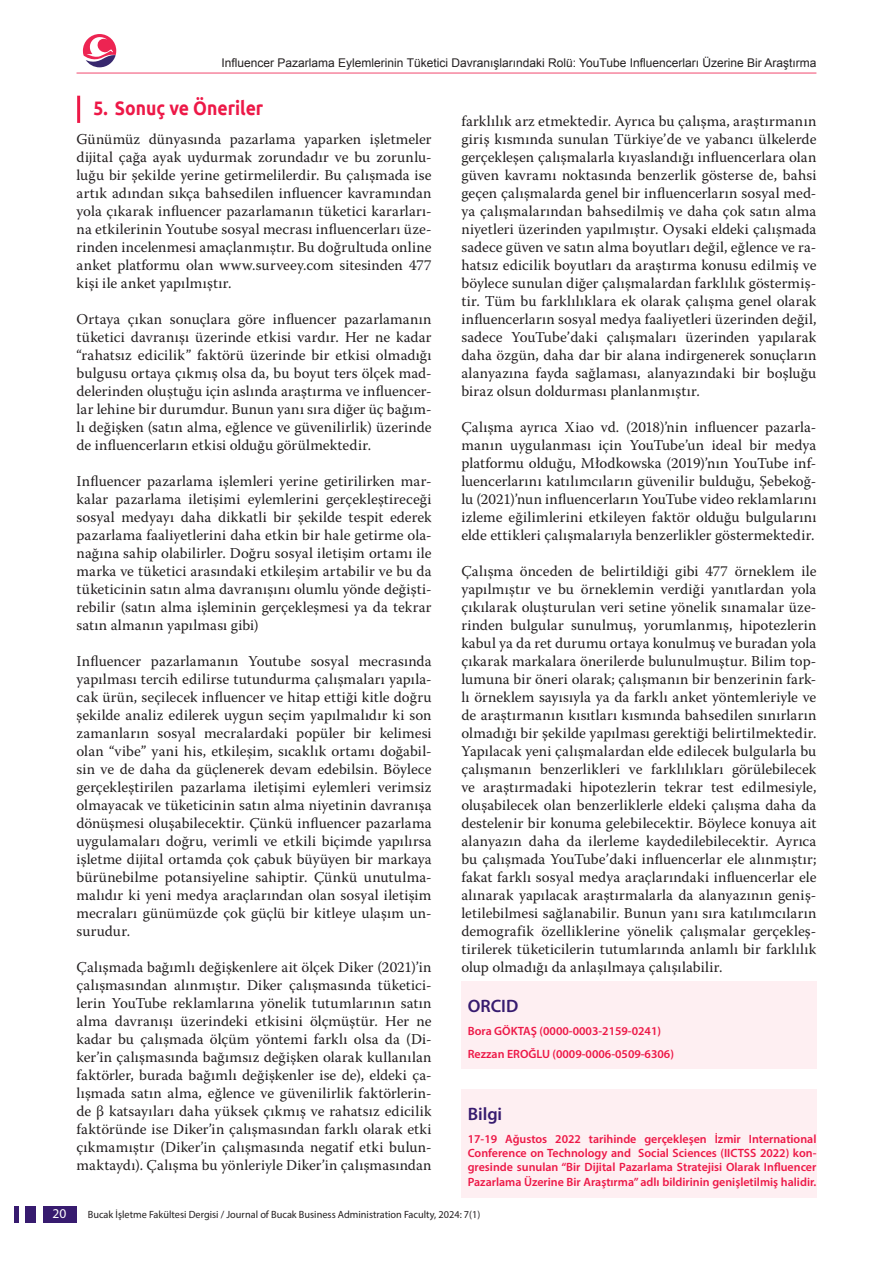
<style>
.page{position:relative;width:893px;height:1263px;background:#fff}
.page>*{position:absolute;margin:0;border:0;box-sizing:border-box;transform-origin:0 0}
.t1{font:700 19.5px "Ubuntu";color:#ed1847;scale:.9 1}
.ResimYazTS{font:600 18px "Myriad Pro";color:#371b6f}
.Metin{font:15px/18px "Warnock Pro";letter-spacing:.01em;color:#231f20;text-align:justify}
.t2{font:13.5px "Myriad Pro";color:#fff}
.ResimYazTS-2{font:600 12px/14.4px "Myriad Pro";color:#ed1847;text-align:justify}
.t3{font:12px "Arial";color:#231f20}
.t4{font:10.5px "Myriad Pro";color:#231f20}
</style>
<div class="page">
<hr style="left:77px;top:96px;width:3px;height:27px;background:#ed1847">
<div style="left:461px;top:981px;width:355px;height:44px;background:#feeff2"></div>
<div style="left:461px;top:1012px;width:355px;height:34px;background:#feeff2"></div>
<div style="left:461px;top:1035px;width:355px;height:34px;background:#feeff2"></div>
<div style="left:461px;top:1089px;width:355px;height:44px;background:#feeff2"></div>
<div style="left:461px;top:1120px;width:355px;height:77px;background:#feeff2"></div>
<hr style="left:77px;top:72px;width:739px;height:2px;background:#f35d7e">
<div style="left:43px;top:1206px;width:34px;height:17px;background:#371b6f"></div>
<div style="left:25px;top:1206px;width:10px;height:17px;background:#371b6f"></div>
<hr style="left:14px;top:1206px;width:4px;height:17px;background:#371b6f">
<svg style="left:83px;top:34px;width:33px;height:33px"></svg>
<p class="t3" style="left:221px;top:55px;width:596px">Influencer Pazarlama Eylemlerinin Tüketici Davranışlarındaki Rolü: YouTube Influencerları Üzerine Bir Araştırma</p>
<p class="t1" style="left:94px;top:96px;width:190px">5. Sonuç ve Öneriler</p>
<p class="Metin" style="left:77px;top:130px;width:357px">Günümüz dünyasında pazarlama yaparken işletmeler dijital çağa ayak uydurmak zorundadır ve bu zorunlu&shy;luğu bir şekilde yerine getirmelilerdir. Bu çalışmada ise artık adından sıkça bahsedilen influencer kavramından yola çıkarak influencer pazarlamanın tüketici kararları&shy;na etkilerinin Youtube sosyal mecrası influencerları üze&shy;rinden incelenmesi amaçlanmıştır. Bu doğrultuda online anket platformu olan www.surveey.com sitesinden 477 kişi ile anket yapılmıştır.</p>
<p class="Metin" style="left:77px;top:310px;width:357px">Ortaya çıkan sonuçlara göre influencer pazarlamanın tüketici davranışı üzerinde etkisi vardır. Her ne kadar “rahatsız edicilik” faktörü üzerinde bir etkisi olmadığı bulgusu ortaya çıkmış olsa da, bu boyut ters ölçek mad&shy;delerinden oluştuğu için aslında araştırma ve influencer&shy;lar lehine bir durumdur. Bunun yanı sıra diğer üç bağım&shy;lı değişken (satın alma, eğlence ve güvenilirlik) üzerinde de influencerların etkisi olduğu görülmektedir.</p>
<p class="Metin" style="left:77px;top:472px;width:357px">Influencer pazarlama işlemleri yerine getirilirken mar&shy;kalar pazarlama iletişimi eylemlerini gerçekleştireceği sosyal medyayı daha dikkatli bir şekilde tespit ederek pazarlama faaliyetlerini daha etkin bir hale getirme ola&shy;nağına sahip olabilirler. Doğru sosyal iletişim ortamı ile marka ve tüketici arasındaki etkileşim artabilir ve bu da tüketicinin satın alma davranışını olumlu yönde değişti&shy;rebilir (satın alma işleminin gerçekleşmesi ya da tekrar satın almanın yapılması gibi)</p>
<p class="Metin" style="left:77px;top:652px;width:357px">Influencer pazarlamanın Youtube sosyal mecrasında yapılması tercih edilirse tutundurma çalışmaları yapıla&shy;cak ürün, seçilecek influencer ve hitap ettiği kitle doğru şekilde analiz edilerek uygun seçim yapılmalıdır ki son zamanların sosyal mecralardaki popüler bir kelimesi olan “vibe” yani his, etkileşim, sıcaklık ortamı doğabil&shy;sin ve de daha da güçlenerek devam edebilsin. Böylece gerçekleştirilen pazarlama iletişimi eylemleri verimsiz olmayacak ve tüketicinin satın alma niyetinin davranışa dönüşmesi oluşabilecektir. Çünkü influencer pazarlama uygulamaları doğru, verimli ve etkili biçimde yapılırsa işletme dijital ortamda çok çabuk büyüyen bir markaya bürünebilme potansiyeline sahiptir. Çünkü unutulma&shy;malıdır ki yeni medya araçlarından olan sosyal iletişim mecraları günümüzde çok güçlü bir kitleye ulaşım un&shy;surudur.</p>
<p class="Metin" style="left:77px;top:958px;width:357px">Çalışmada bağımlı değişkenlere ait ölçek Diker (2021)’in çalışmasından alınmıştır. Diker çalışmasında tüketici&shy;lerin YouTube reklamlarına yönelik tutumlarının satın alma davranışı üzerindeki etkisini ölçmüştür. Her ne kadar bu çalışmada ölçüm yöntemi farklı olsa da (Di&shy;ker’in çalışmasında bağımsız değişken olarak kullanılan faktörler, burada bağımlı değişkenler ise de), eldeki ça&shy;lışmada satın alma, eğlence ve güvenilirlik faktörlerin&shy;de β katsayıları daha yüksek çıkmış ve rahatsız edicilik faktöründe ise Diker’in çalışmasından farklı olarak etki çıkmamıştır (Diker’in çalışmasında negatif etki bulun&shy;maktaydı). Çalışma bu yönleriyle Diker’in çalışmasından</p>
<p class="Metin" style="left:461px;top:112px;width:357px">farklılık arz etmektedir. Ayrıca bu çalışma, araştırmanın giriş kısmında sunulan Türkiye’de ve yabancı ülkelerde gerçekleşen çalışmalarla kıyaslandığı influencerlara olan güven kavramı noktasında benzerlik gösterse de, bahsi geçen çalışmalarda genel bir influencerların sosyal med&shy;ya çalışmalarından bahsedilmiş ve daha çok satın alma niyetleri üzerinden yapılmıştır. Oysaki eldeki çalışmada sadece güven ve satın alma boyutları değil, eğlence ve ra&shy;hatsız edicilik boyutları da araştırma konusu edilmiş ve böylece sunulan diğer çalışmalardan farklılık göstermiş&shy;tir. Tüm bu farklılıklara ek olarak çalışma genel olarak influencerların sosyal medya faaliyetleri üzerinden değil, sadece YouTube’daki çalışmaları üzerinden yapılarak daha özgün, daha dar bir alana indirgenerek sonuçların alanyazına fayda sağlaması, alanyazındaki bir boşluğu biraz olsun doldurması planlanmıştır.</p>
<p class="Metin" style="left:461px;top:418px;width:357px">Çalışma ayrıca Xiao vd. (2018)’nin influencer pazarla&shy;manın uygulanması için YouTube’un ideal bir medya platformu olduğu, Młodkowska (2019)’nın YouTube inf&shy;luencerlarını katılımcıların güvenilir bulduğu, Şebekoğ&shy;lu (2021)’nun influencerların YouTube video reklamlarını izleme eğilimlerini etkileyen faktör olduğu bulgularını elde ettikleri çalışmalarıyla benzerlikler göstermektedir.</p>
<p class="Metin" style="left:461px;top:562px;width:357px">Çalışma önceden de belirtildiği gibi 477 örneklem ile yapılmıştır ve bu örneklemin verdiği yanıtlardan yola çıkılarak oluşturulan veri setine yönelik sınamalar üze&shy;rinden bulgular sunulmuş, yorumlanmış, hipotezlerin kabul ya da ret durumu ortaya konulmuş ve buradan yola çıkarak markalara önerilerde bulunulmuştur. Bilim top&shy;lumuna bir öneri olarak; çalışmanın bir benzerinin fark&shy;lı örneklem sayısıyla ya da farklı anket yöntemleriyle ve de araştırmanın kısıtları kısmında bahsedilen sınırların olmadığı bir şekilde yapılması gerektiği belirtilmektedir.<br>Yapılacak yeni çalışmalardan elde edilecek bulgularla bu çalışmanın benzerlikleri ve farklılıkları görülebilecek ve araştırmadaki hipotezlerin tekrar test edilmesiyle, oluşabilecek olan benzerliklerle eldeki çalışma daha da destelenir bir konuma gelebilecektir. Böylece konuya ait alanyazın daha da ilerleme kaydedilebilecektir. Ayrıca bu çalışmada YouTube’daki influencerlar ele alınmıştır; fakat farklı sosyal medya araçlarındaki influencerlar ele alınarak yapılacak araştırmalarla da alanyazının geniş&shy;letilebilmesi sağlanabilir. Bunun yanı sıra katılımcıların demografik özelliklerine yönelik çalışmalar gerçekleş&shy;tirilerek tüketicilerin tutumlarında anlamlı bir farklılık olup olmadığı da anlaşılmaya çalışılabilir.</p>
<p class="ResimYazTS" style="left:468px;top:994px;width:52px">ORCID</p>
<p class="ResimYazTS-2" style="left:468px;top:1023px;width:195px">Bora GÖKTAŞ (0000-0003-2159-0241)</p>
<p class="ResimYazTS-2" style="left:468px;top:1046px;width:208px">Rezzan EROĞLU (0009-0006-0509-6306)</p>
<p class="ResimYazTS" style="left:468px;top:1102px;width:36px">Bilgi</p>
<p class="ResimYazTS-2" style="left:468px;top:1131px;width:350px">17-19 Ağustos 2022 tarihinde gerçekleşen İzmir International Conference on Technology and Social Sciences (IICTSS 2022) kon&shy;gresinde sunulan “Bir Dijital Pazarlama Stratejisi Olarak Influencer Pazarlama Üzerine Bir Araştırma” adlı bildirinin genişletilmiş halidir.</p>
<p class="t2" style="left:53px;top:1205px;width:15px">20</p>
<p class="t4" style="left:88px;top:1208px;width:394px">Bucak İşletme Fakültesi Dergisi / Journal of Bucak Business Administration Faculty, 2024: 7(1)</p>
</div>
